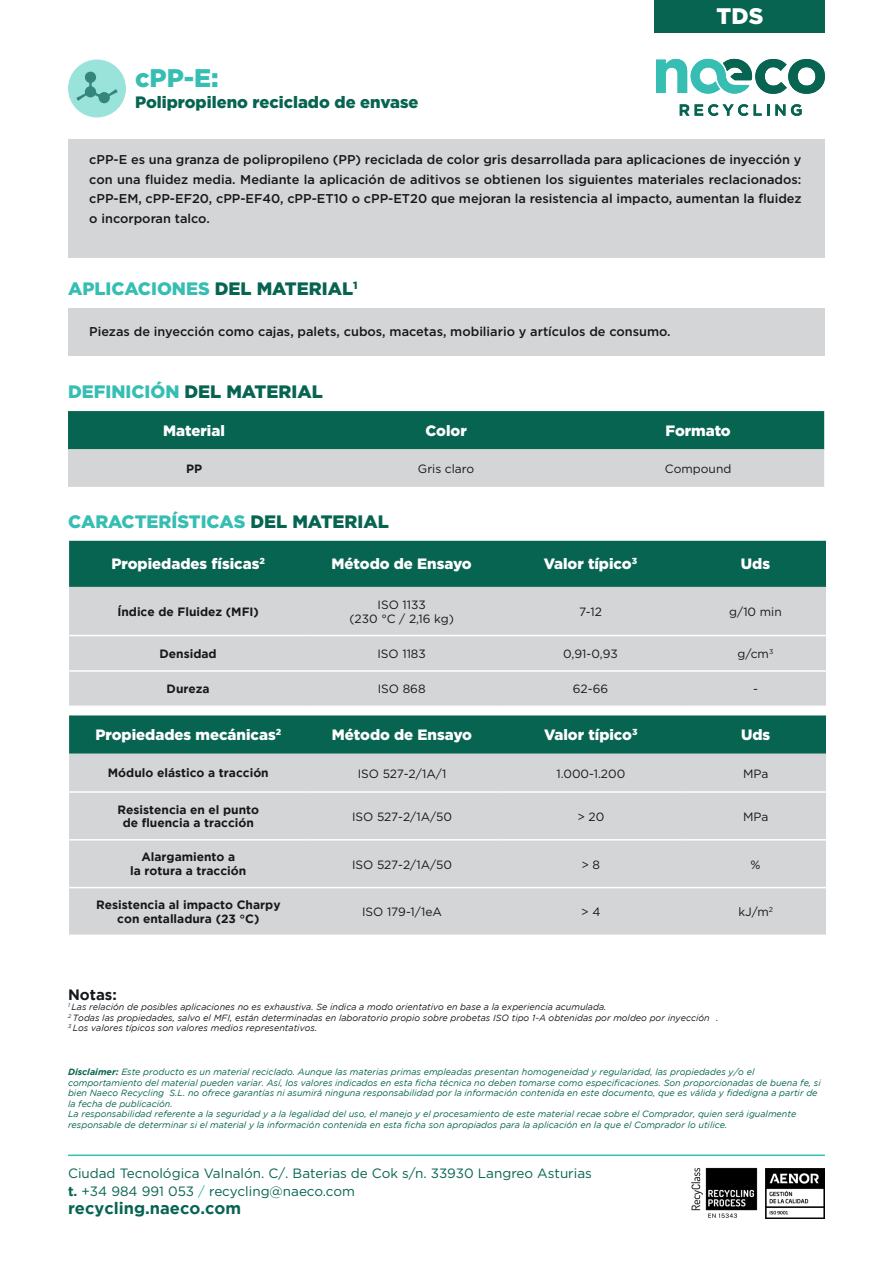
<style>
.page{position:relative;width:893px;height:1263px;background:#fff}
.page>*{position:absolute;margin:0;border:0;box-sizing:border-box;transform-origin:0 0}
.Nombre_componente{font:900 25.5px "Gotham";color:#36beb3}
.t1{font:900 22.5px "Gotham";color:#fff}
.Titulos_tabla{font:900 18px "Gotham";color:#36beb3}
.Titulos_tabla-2{font:900 18px "Gotham";color:#076451}
.Definición_componente{font:900 16.5px "Gotham";color:#076451}
.t2{font:700 16.5px "Gotham";color:#076451}
.Subtitulo_tabla{font:900 15px "Gotham";color:#fff}
.Cuerpo_tabla{font:700 15px "Gotham";color:#15191c}
.t3{font:13.5px/18px "Gotham";color:#076451}
.Párrafo{font:500 12.75px/19.5px "Gotham";color:#15191c;text-align:justify}
.Cuerpo_tabla_Bold{font:700 12px "Gotham";color:#15191c}
.Cuerpo_tabla-2{font:12px "Gotham";color:#15191c}
.Cuerpo_tabla-3{font:italic 9px/10.5px "Gotham";color:#076451}
.Cuerpo_tabla-4{font:italic 9px "Gotham";color:#15191c}
.s1{color:#076451}
.s2{color:#36beb3}
.s3{font-weight:700}
</style>
<div class="page">
<hr style="left:68px;top:1154px;width:757px;height:2px;background:#36beb3">
<img style="left:691px;top:1167px;width:67px;height:51px">
<img style="left:765px;top:1168px;width:60px;height:50px">
<svg style="left:656px;top:59px;width:169px;height:35px"></svg>
<svg style="left:680px;top:104px;width:9px;height:12px"></svg>
<svg style="left:695px;top:104px;width:53px;height:12px"></svg>
<svg style="left:754px;top:104px;width:31px;height:12px"></svg>
<svg style="left:791px;top:104px;width:11px;height:12px"></svg>
<div style="left:68px;top:139px;width:757px;height:118px;background:#d4d5d7"></div>
<div style="left:655px;top:0;width:170px;height:33px;background:#076451"></div>
<svg style="left:68px;top:411px;width:756px;height:76px;background:#6d9c94"></svg>
<div style="left:69px;top:541px;width:757px;height:46px;background:#076451"></div>
<div style="left:69px;top:587px;width:757px;height:119px;background:#d4d5d7"></div>
<hr style="left:69px;top:670px;width:238px;height:2px;background:#fff">
<hr style="left:307px;top:670px;width:189px;height:2px;background:#fff">
<hr style="left:496px;top:670px;width:189px;height:2px;background:#fff">
<hr style="left:685px;top:670px;width:141px;height:2px;background:#fff">
<hr style="left:69px;top:635px;width:238px;height:1px;background:#fff">
<hr style="left:307px;top:635px;width:189px;height:1px;background:#fff">
<hr style="left:496px;top:635px;width:189px;height:1px;background:#fff">
<hr style="left:685px;top:635px;width:141px;height:1px;background:#fff">
<div style="left:69px;top:715px;width:757px;height:39px;background:#076451"></div>
<div style="left:69px;top:754px;width:757px;height:180px;background:#d4d5d7"></div>
<hr style="left:69px;top:791px;width:239px;height:2px;background:#fff">
<hr style="left:308px;top:791px;width:188px;height:2px;background:#fff">
<hr style="left:496px;top:791px;width:189px;height:2px;background:#fff">
<hr style="left:685px;top:791px;width:141px;height:2px;background:#fff">
<hr style="left:69px;top:839px;width:239px;height:1px;background:#fff">
<hr style="left:308px;top:839px;width:188px;height:1px;background:#fff">
<hr style="left:496px;top:839px;width:189px;height:1px;background:#fff">
<hr style="left:685px;top:839px;width:141px;height:1px;background:#fff">
<hr style="left:69px;top:887px;width:239px;height:1px;background:#fff">
<hr style="left:308px;top:887px;width:188px;height:1px;background:#fff">
<hr style="left:496px;top:887px;width:189px;height:1px;background:#fff">
<hr style="left:685px;top:887px;width:141px;height:1px;background:#fff">
<div style="left:68px;top:308px;width:757px;height:48px;background:#d4d5d7"></div>
<div style="left:68px;top:60px;width:58px;height:57px;background:#99e3db;border-radius:50%"></div>
<svg style="left:76px;top:72px;width:42px;height:31px"></svg>
<p class="Nombre_componente" style="left:135px;top:63px;width:85px">cPP-E:</p>
<p class="Definición_componente" style="left:135px;top:92px;width:285px">Polipropileno reciclado de envase</p>
<p class="t1" style="left:716px;top:3px;width:48px">TDS</p>
<p class="Párrafo" style="left:89px;top:150px;width:714px">cPP-E es una granza de polipropileno (PP) reciclada de color gris desarrollada para aplicaciones de inyección y con una fluidez media. Mediante la aplicación de aditivos se obtienen los siguientes materiales reclacionados: cPP-EM, cPP-EF20, cPP-EF40, cPP-ET10 o cPP-ET20 que mejoran la resistencia al impacto, aumentan la fluidez o incorporan talco.</p>
<p class="Titulos_tabla" style="left:68px;top:278px;width:291px">APLICACIONES <span class="s1">DEL MATERIAL</span><sup>1</sup></p>
<p class="Párrafo" style="left:89px;top:321px;width:583px">Piezas de inyección como cajas, palets, cubos, macetas, mobiliario y artículos de consumo.</p>
<p class="Titulos_tabla-2" style="left:68px;top:381px;width:256px"><span class="s2">DEFINICIÓN</span> DEL MATERIAL</p>
<p class="Subtitulo_tabla" style="left:163px;top:422px;width:63px">Material</p>
<p class="Subtitulo_tabla" style="left:425px;top:422px;width:43px">Color</p>
<p class="Subtitulo_tabla" style="left:665px;top:422px;width:67px">Formato</p>
<p class="Cuerpo_tabla_Bold" style="left:186px;top:462px;width:18px">PP</p>
<p class="Cuerpo_tabla-2" style="left:418px;top:461px;width:58px">Gris claro</p>
<p class="Cuerpo_tabla-2" style="left:665px;top:461px;width:68px">Compound</p>
<p class="Titulos_tabla" style="left:68px;top:512px;width:322px">CARACTERÍSTICAS <span class="s1">DEL MATERIAL</span></p>
<p class="Subtitulo_tabla" style="left:111px;top:555px;width:155px">Propiedades físicas<sup>2</sup></p>
<p class="Subtitulo_tabla" style="left:331px;top:555px;width:142px">Método de Ensayo</p>
<p class="Subtitulo_tabla" style="left:544px;top:555px;width:95px">Valor típico<sup>3</sup></p>
<p class="Subtitulo_tabla" style="left:741px;top:555px;width:31px">Uds</p>
<p class="Cuerpo_tabla_Bold" style="left:117px;top:604px;width:143px">Índice de Fluidez (MFI)</p>
<p class="Cuerpo_tabla-2" style="left:377px;top:597px;width:50px">ISO 1133</p>
<p class="Cuerpo_tabla-2" style="left:579px;top:604px;width:24px">7-12</p>
<p class="Cuerpo_tabla-2" style="left:729px;top:604px;width:54px">g/10 min</p>
<p class="Cuerpo_tabla-2" style="left:349px;top:611px;width:106px">(230 °C / 2,16 kg)</p>
<p class="Cuerpo_tabla_Bold" style="left:160px;top:646px;width:59px">Densidad</p>
<p class="Cuerpo_tabla-2" style="left:377px;top:646px;width:50px">ISO 1183</p>
<p class="Cuerpo_tabla-2" style="left:563px;top:646px;width:56px">0,91-0,93</p>
<p class="Cuerpo_tabla-2" style="left:738px;top:646px;width:37px">g/cm<sup>3</sup></p>
<p class="Cuerpo_tabla_Bold" style="left:167px;top:682px;width:45px">Dureza</p>
<p class="Cuerpo_tabla-2" style="left:378px;top:681px;width:49px">ISO 868</p>
<p class="Cuerpo_tabla-2" style="left:573px;top:681px;width:37px">62-66</p>
<p class="Cuerpo_tabla-2" style="left:753px;top:681px;width:6px">-</p>
<p class="Subtitulo_tabla" style="left:95px;top:726px;width:187px">Propiedades mecánicas<sup>2</sup></p>
<p class="Subtitulo_tabla" style="left:332px;top:726px;width:142px">Método de Ensayo</p>
<p class="Subtitulo_tabla" style="left:544px;top:726px;width:95px">Valor típico<sup>3</sup></p>
<p class="Subtitulo_tabla" style="left:741px;top:726px;width:31px">Uds</p>
<p class="Cuerpo_tabla_Bold" style="left:108px;top:766px;width:162px">Módulo elástico a tracción</p>
<p class="Cuerpo_tabla-2" style="left:358px;top:766px;width:90px">ISO 527-2/1A/1</p>
<p class="Cuerpo_tabla-2" style="left:556px;top:766px;width:70px">1.000-1.200</p>
<p class="Cuerpo_tabla-2" style="left:743px;top:766px;width:27px">MPa</p>
<p class="Cuerpo_tabla_Bold" style="left:117px;top:802px;width:143px">Resistencia en el punto</p>
<p class="Cuerpo_tabla_Bold" style="left:123px;top:816px;width:133px">de fluencia a tracción</p>
<p class="Cuerpo_tabla-2" style="left:352px;top:809px;width:101px">ISO 527-2/1A/50</p>
<p class="Cuerpo_tabla-2" style="left:577px;top:809px;width:28px">&gt; 20</p>
<p class="Cuerpo_tabla-2" style="left:743px;top:809px;width:27px">MPa</p>
<p class="Cuerpo_tabla_Bold" style="left:141px;top:850px;width:95px">Alargamiento a</p>
<p class="Cuerpo_tabla_Bold" style="left:130px;top:864px;width:118px">la rotura a tracción</p>
<p class="Cuerpo_tabla_Bold" style="left:96px;top:898px;width:186px">Resistencia al impacto Charpy</p>
<p class="Cuerpo_tabla_Bold" style="left:117px;top:911px;width:144px">con entalladura (23 °C)</p>
<p class="Cuerpo_tabla-2" style="left:352px;top:856px;width:101px">ISO 527-2/1A/50</p>
<p class="Cuerpo_tabla-2" style="left:581px;top:856px;width:20px">&gt; 8</p>
<p class="Cuerpo_tabla-2" style="left:751px;top:856px;width:12px">%</p>
<p class="Cuerpo_tabla-2" style="left:362px;top:904px;width:81px">ISO 179-1/1eA</p>
<p class="Cuerpo_tabla-2" style="left:581px;top:904px;width:21px">&gt; 4</p>
<p class="Cuerpo_tabla-2" style="left:738px;top:904px;width:36px">kJ/m<sup>2</sup></p>
<p class="Cuerpo_tabla" style="left:68px;top:986px;width:50px">Notas:</p>
<p class="Cuerpo_tabla-4" style="left:68px;top:1002px;width:540px"><sup>1</sup> Las relación de posibles aplicaciones no es exhaustiva. Se indica a modo orientativo en base a la experiencia acumulada.</p>
<p class="Cuerpo_tabla-4" style="left:68px;top:1012px;width:652px"><sup>2</sup> Todas las propiedades, salvo el MFI, están determinadas en laboratorio propio sobre probetas ISO tipo 1-A obtenidas por moldeo por inyección .</p>
<p class="Cuerpo_tabla-4" style="left:68px;top:1023px;width:251px"><sup>3</sup> Los valores típicos son valores medios representativos.</p>
<p class="Cuerpo_tabla-3" style="left:68px;top:1066px;width:754px"><span class="s3">Disclaimer:</span> Este producto es un material reciclado. Aunque las materias primas empleadas presentan homogeneidad y regularidad, las propiedades y/o el comportamiento del material pueden variar. Así, los valores indicados en esta ficha técnica no deben tomarse como especificaciones. Son proporcionadas de buena fe, si bien Naeco Recycling S.L. no ofrece garantías ni asumirá ninguna responsabilidad por la información contenida en este documento, que es válida y fidedigna a partir de la fecha de publicación.</p>
<p class="Cuerpo_tabla-3" style="left:68px;top:1108px;width:730px">La responsabilidad referente a la seguridad y a la legalidad del uso, el manejo y el procesamiento de este material recae sobre el Comprador, quien será igualmente responsable de determinar si el material y la información contenida en esta ficha son apropiados para la aplicación en la que el Comprador lo utilice.</p>
<h3 class="t3" style="left:68px;top:1164px;width:525px">Ciudad Tecnológica Valnalón. C/. Baterias de Cok s/n. 33930 Langreo Asturias <span class="s3">t.</span> +34 984 991 053 <span class="s2">/</span> recycling@naeco.com</h3>
<h3 class="t2" style="left:68px;top:1198px;width:175px">recycling.naeco.com</h3>
</div>
